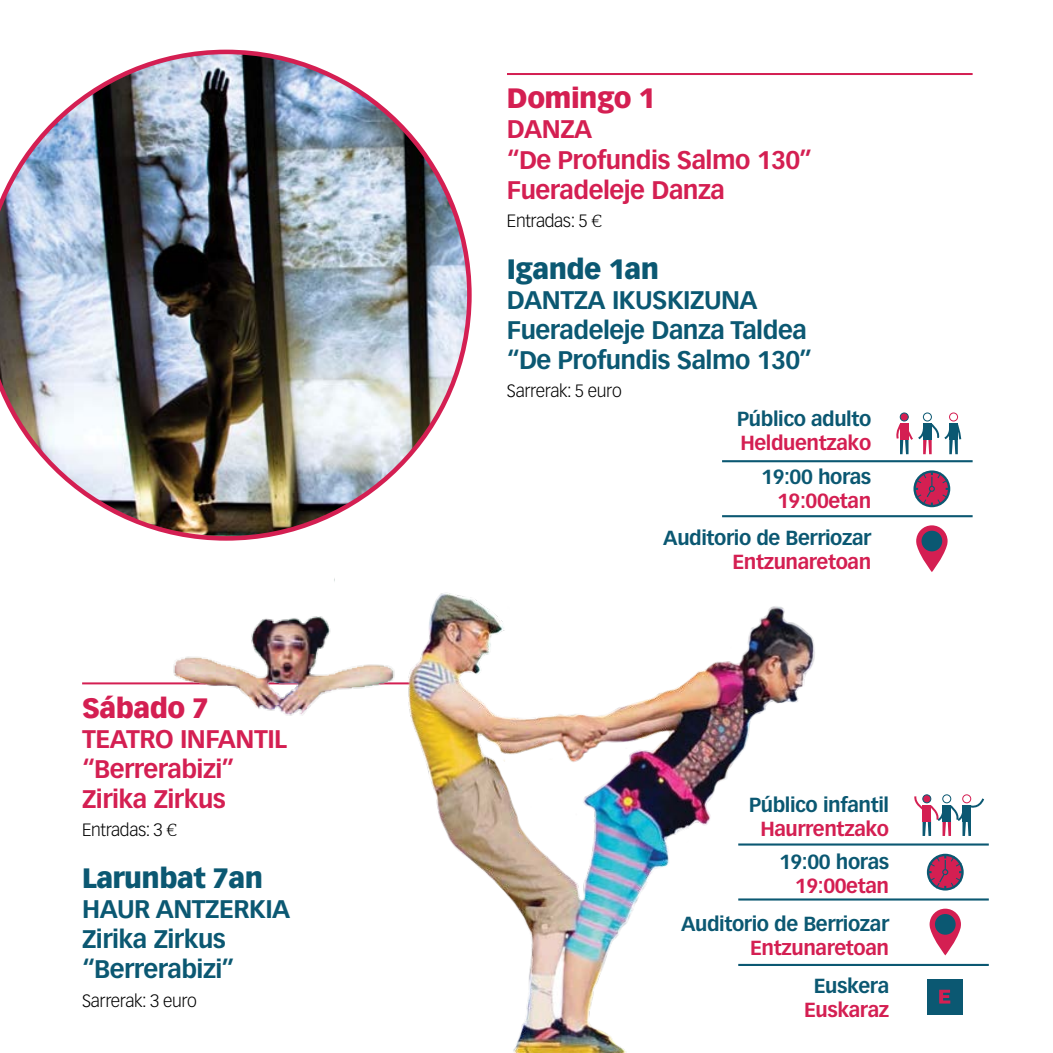
<style>
.page{position:relative;width:1053px;height:1053px;background:#fff}
.page>*{position:absolute;margin:0;border:0;box-sizing:border-box;transform-origin:0 0}
.t1{font:900 27.5px "Vectora LT Std";letter-spacing:-.02em;color:#0b5872}
.t2{font:900 27.5px "Vectora LT Std";letter-spacing:-.02em;color:#d41f52}
.t3{font:700 25px/30px "Vectora LT Std";letter-spacing:-.02em;color:#0b5872}
.t4{font:700 25px/30px "Vectora LT Std";letter-spacing:-.02em;color:#d41f52}
.t5{font:700 20px "Vectora LT Std";letter-spacing:-.02em;color:#0b5872}
.t6{font:700 20px "Vectora LT Std";letter-spacing:-.02em;color:#d41f52}
.t7{font:300 17.5px "Vectora LH";letter-spacing:-.02em;color:#000}
.s1{font-family:"Stag"}
</style>
<div class="page">
<img style="left:0;top:50px;width:471px;height:490px">
<hr style="left:738px;top:963px;width:250px;height:2px;background:#0b5872">
<hr style="left:738px;top:843px;width:250px;height:2px;background:#0b5872">
<hr style="left:738px;top:898px;width:250px;height:2px;background:#0b5872">
<svg style="left:914px;top:794px;width:70px;height:41px"></svg>
<div style="left:926px;top:853px;width:37px;height:37px;border:2px solid #0b5872;border-radius:50%"></div>
<svg style="left:927px;top:854px;width:35px;height:35px"></svg>
<svg style="left:929px;top:908px;width:31px;height:47px"></svg>
<div style="left:934px;top:913px;width:21px;height:21px;background:#0b5872;border-radius:50%"></div>
<div style="left:926px;top:978px;width:36px;height:36px;background:#0b5872"></div>
<svg style="left:939px;top:989px;width:11px;height:14px"></svg>
<hr style="left:507px;top:73px;width:465px;height:2px;background:#d41f52">
<hr style="left:82px;top:682px;width:354px;height:2px;background:#d41f52">
<div style="left:913px;top:470px;width:37px;height:37px;border:2px solid #0b5872;border-radius:50%"></div>
<svg style="left:914px;top:471px;width:35px;height:35px"></svg>
<svg style="left:916px;top:525px;width:31px;height:47px"></svg>
<div style="left:921px;top:530px;width:21px;height:21px;background:#0b5872;border-radius:50%"></div>
<hr style="left:722px;top:460px;width:250px;height:2px;background:#0b5872">
<hr style="left:722px;top:515px;width:250px;height:2px;background:#0b5872">
<svg style="left:900px;top:413px;width:8px;height:8px"></svg>
<div style="left:899px;top:412px;width:9px;height:9px;border:1px solid #0b5872;border-radius:50%"></div>
<div style="left:922px;top:412px;width:9px;height:9px;border:1px solid #0b5872;border-radius:50%"></div>
<div style="left:948px;top:412px;width:10px;height:9px;border:1px solid #d41f52;border-radius:50%"></div>
<svg style="left:896px;top:421px;width:66px;height:33px"></svg>
<img style="left:168px;top:616px;width:155px;height:100px">
<img style="left:323px;top:526px;width:536px;height:526px">
<p class="t2" style="left:82px;top:690px;width:128px">Sábado 7</p>
<p class="t4" style="left:82px;top:724px;width:207px">TEATRO INFANTIL “Berrerabizi”<br>Zirika Zirkus</p>
<p class="t7" style="left:82px;top:819px;width:97px">Entradas: 3 <span class="s1">€</span></p>
<p class="t1" style="left:82px;top:861px;width:182px">Larunbat 7an</p>
<p class="t3" style="left:82px;top:894px;width:210px">HAUR ANTZERKIA<br>Zirika Zirkus “Berrerabizi”</p>
<p class="t7" style="left:82px;top:990px;width:116px">Sarrerak: 3 euro</p>
<p class="t2" style="left:507px;top:81px;width:149px">Domingo 1</p>
<p class="t4" style="left:507px;top:115px;width:307px">DANZA<br>“De Profundis Salmo 130”<br>Fueradeleje Danza</p>
<p class="t7" style="left:507px;top:210px;width:97px">Entradas: 5 <span class="s1">€</span></p>
<p class="t1" style="left:507px;top:252px;width:153px">Igande 1an</p>
<p class="t3" style="left:507px;top:285px;width:307px">DANTZA IKUSKIZUNA<br>Fueradeleje Danza Taldea “De Profundis Salmo 130”</p>
<p class="t7" style="left:507px;top:381px;width:116px">Sarrerak: 5 euro</p>
<p class="t5" style="left:737px;top:406px;width:136px">Público adulto</p>
<p class="t6" style="left:740px;top:430px;width:132px">Helduentzako</p>
<p class="t5" style="left:761px;top:464px;width:112px">19:00 horas</p>
<p class="t6" style="left:777px;top:488px;width:96px">19:00etan</p>
<p class="t5" style="left:663px;top:526px;width:209px">Auditorio de Berriozar</p>
<p class="t6" style="left:732px;top:550px;width:140px">Entzunaretoan</p>
<p class="t5" style="left:749px;top:793px;width:141px">Público infantil</p>
<p class="t6" style="left:760px;top:817px;width:130px">Haurrentzako</p>
<p class="t5" style="left:779px;top:849px;width:112px">19:00 horas</p>
<p class="t6" style="left:794px;top:873px;width:96px">19:00etan</p>
<p class="t5" style="left:681px;top:911px;width:209px">Auditorio de Berriozar</p>
<p class="t6" style="left:750px;top:935px;width:140px">Entzunaretoan</p>
<p class="t5" style="left:813px;top:974px;width:77px">Euskera</p>
<p class="t6" style="left:804px;top:998px;width:86px">Euskaraz</p>
</div>
